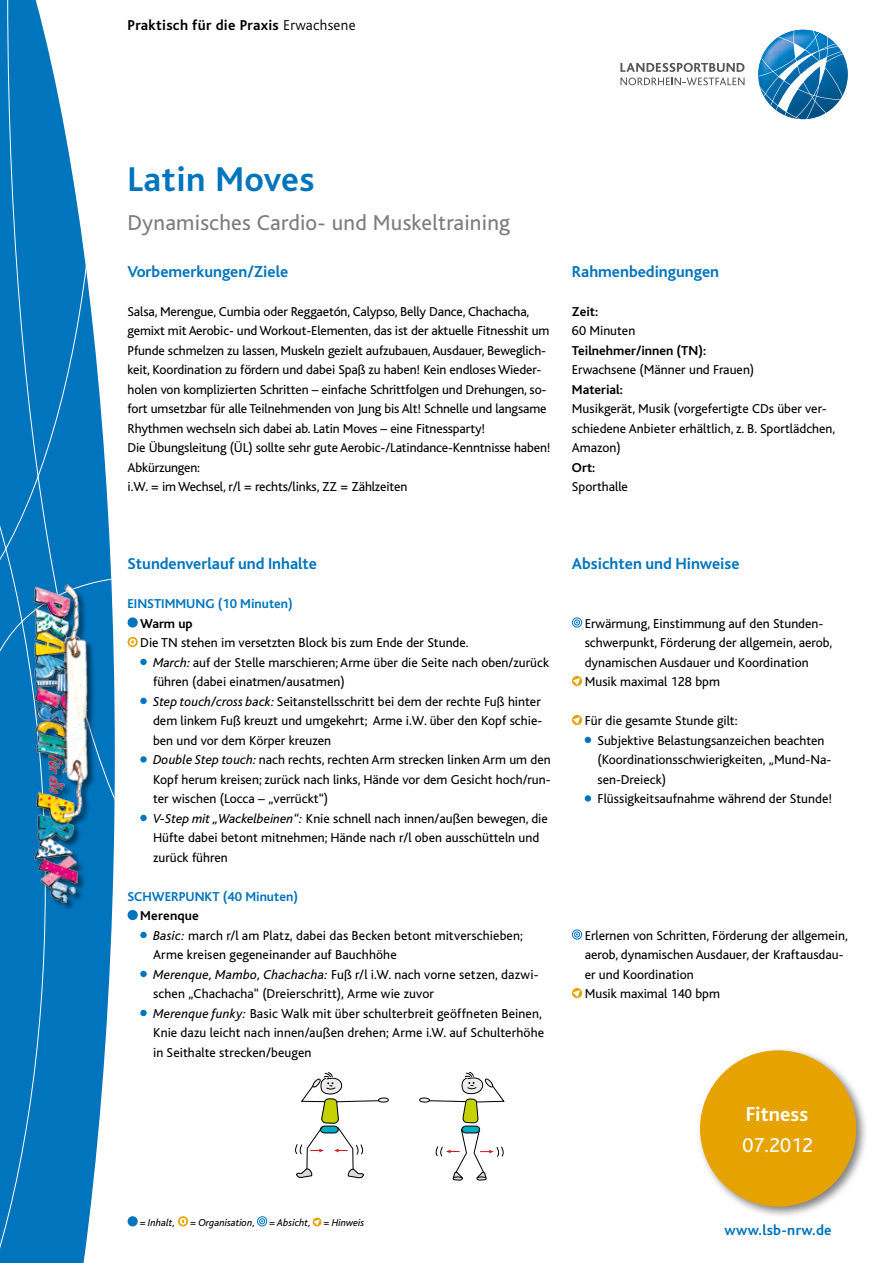
<style>
.page{position:relative;width:893px;height:1263px;background:#fff}
.page>*{position:absolute;margin:0;border:0;box-sizing:border-box;transform-origin:0 0}
.t1{font:700 36px "Bliss";letter-spacing:.015em;color:#0074bc}
.t2{font:22.5px "Bliss";letter-spacing:.01em;color:#7d7d7d}
.t3{font:700 21px "Bliss";color:#fff}
.t4{font:21px "Bliss";color:#fff}
.t5{font:700 16.5px "Bliss";color:#0074bc}
.t6{font:700 15px "Bliss";letter-spacing:.02em;color:#000}
.t7{font:700 15px "Bliss";letter-spacing:.02em;color:#0074bc}
.t8{font:13.5px/19.5px "Bliss";color:#000}
.t9{font:700 13.5px "Bliss";color:#000}
.t10{font:700 13.5px "Bliss";color:#0074bc}
.t11{font:italic 10.5px "Bliss";color:#000}
.s1{font-weight:300}
.s2{font-style:italic}
.s3{font-weight:700}
</style>
<div class="page">
<div style="left:128px;top:617px;width:10px;height:11px;background:#0074bc;border-radius:50%"></div>
<svg style="left:128px;top:637px;width:10px;height:10px"></svg>
<svg style="left:129px;top:639px;width:7px;height:6px"></svg>
<div style="left:140px;top:659px;width:7px;height:6px;background:#0074bc;border-radius:50%"></div>
<div style="left:140px;top:698px;width:7px;height:6px;background:#0074bc;border-radius:50%"></div>
<svg style="left:140px;top:756px;width:7px;height:7px"></svg>
<div style="left:140px;top:815px;width:7px;height:6px;background:#0074bc;border-radius:50%"></div>
<div style="left:128px;top:910px;width:10px;height:10px;background:#0074bc;border-radius:50%"></div>
<div style="left:140px;top:932px;width:7px;height:6px;background:#0074bc;border-radius:50%"></div>
<div style="left:140px;top:971px;width:7px;height:6px;background:#0074bc;border-radius:50%"></div>
<div style="left:140px;top:1010px;width:7px;height:6px;background:#0074bc;border-radius:50%"></div>
<svg style="left:620px;top:63px;width:124px;height:9px"></svg>
<svg style="left:620px;top:78px;width:124px;height:7px"></svg>
<svg style="left:758px;top:30px;width:90px;height:89px"></svg>
<div style="left:128px;top:1216px;width:10px;height:10px;background:#0074bc;border-radius:50%"></div>
<svg style="left:178px;top:1216px;width:10px;height:10px"></svg>
<svg style="left:180px;top:1218px;width:6px;height:7px"></svg>
<svg style="left:257px;top:1216px;width:10px;height:10px"></svg>
<svg style="left:312px;top:1217px;width:10px;height:10px"></svg>
<svg style="left:572px;top:617px;width:10px;height:11px"></svg>
<svg style="left:572px;top:676px;width:11px;height:11px"></svg>
<svg style="left:572px;top:715px;width:11px;height:11px"></svg>
<svg style="left:585px;top:737px;width:6px;height:6px"></svg>
<div style="left:585px;top:795px;width:6px;height:7px;background:#0074bc;border-radius:50%"></div>
<svg style="left:572px;top:929px;width:10px;height:11px"></svg>
<svg style="left:572px;top:988px;width:11px;height:11px"></svg>
<svg style="left:0;top:0;width:90px;height:301px"></svg>
<svg style="left:0;top:301px;width:115px;height:962px;background:#1e84c3"></svg>
<div style="left:35px;top:585px;width:61px;height:324px;background:#000;opacity:.5"></div>
<img style="left:26px;top:574px;width:62px;height:335px">
<div style="left:696px;top:1046px;width:173px;height:173px;background:#000;opacity:.5"></div>
<div style="left:701px;top:1051px;width:154px;height:154px;background:#e6a300;border-radius:50%"></div>
<hr style="left:378px;top:1098px;width:10px;height:4px;background:#ececed;border-radius:50%">
<div style="left:378px;top:1097px;width:11px;height:5px;border:1px solid #000;border-radius:50%"></div>
<div style="left:419px;top:1097px;width:11px;height:5px;border:1px solid #000;border-radius:50%"></div>
<svg style="left:295px;top:1072px;width:88px;height:106px"></svg>
<svg style="left:420px;top:1072px;width:85px;height:109px"></svg>
<p class="t6" style="left:128px;top:18px;width:230px">Praktisch für die Praxis <span class="s1">Erwachsene</span></p>
<h1 class="t1" style="left:128px;top:160px;width:189px">Latin Moves</h1>
<h2 class="t2" style="left:128px;top:210px;width:384px">Dynamisches Cardio- und Muskeltraining</h2>
<p class="t5" style="left:128px;top:263px;width:162px">Vorbemerkungen/Ziele</p>
<p class="t8" style="left:128px;top:302px;width:425px">Salsa, Merengue, Cumbia oder Reggaetón, Calypso, Belly Dance, Chachacha, gemixt mit Aerobic- und Workout-Elementen, das ist der aktuelle Fitnesshit um Pfunde schmelzen zu lassen, Muskeln gezielt aufzubauen, Ausdauer, Beweglich&shy;keit, Koordination zu fördern und dabei Spaß zu haben! Kein endloses Wieder&shy;holen von komplizierten Schritten – einfache Schrittfolgen und Drehungen, so&shy;fort umsetzbar für alle Teilnehmenden von Jung bis Alt! Schnelle und langsame Rhythmen wechseln sich dabei ab. Latin Moves – eine Fitnessparty!<br>Die Übungsleitung (ÜL) sollte sehr gute Aerobic-/Latindance-Kenntnisse haben!<br>Abkürzungen:<br>i.W. = im Wechsel, r/l = rechts/links, ZZ = Zählzeiten</p>
<p class="t5" style="left:572px;top:263px;width:149px">Rahmenbedingungen</p>
<p class="t9" style="left:572px;top:304px;width:28px">Zeit:</p>
<p class="t8" style="left:572px;top:321px;width:65px">60 Minuten</p>
<p class="t9" style="left:572px;top:343px;width:136px">Teilnehmer/innen (TN):</p>
<p class="t8" style="left:572px;top:360px;width:184px">Erwachsene (Männer und Frauen)</p>
<p class="t9" style="left:572px;top:382px;width:53px">Material:</p>
<p class="t8" style="left:572px;top:399px;width:265px">Musikgerät, Musik (vorgefertigte CDs über ver&shy;schiedene Anbieter erhältlich, z. B. Sportlädchen,<br>Amazon)</p>
<p class="t9" style="left:572px;top:460px;width:25px">Ort:</p>
<p class="t8" style="left:572px;top:477px;width:58px">Sporthalle</p>
<p class="t5" style="left:128px;top:555px;width:191px">Stundenverlauf und Inhalte</p>
<p class="t10" style="left:128px;top:597px;width:167px">EINSTIMMUNG (10 Minuten)</p>
<p class="t9" style="left:140px;top:616px;width:54px">Warm up</p>
<p class="t8" style="left:153px;top:633px;width:399px;text-indent:-13px">Die TN stehen im versetzten Block bis zum Ende der Stunde.<br><span class="s2">March:</span> auf der Stelle marschieren; Arme über die Seite nach oben/zurück führen (dabei einatmen/ausatmen)<br><span class="s2">Step touch/cross back:</span> Seitanstellsschritt bei dem der rechte Fuß hinter dem linkem Fuß kreuzt und umgekehrt; Arme i.W. über den Kopf schie&shy;ben und vor dem Körper kreuzen<br><span class="s2">Double Step touch:</span> nach rechts, rechten Arm strecken linken Arm um den Kopf herum kreisen; zurück nach links, Hände vor dem Gesicht hoch/run&shy;ter wischen (Locca – „verrückt“)<br><span class="s2">V-Step mit „Wackelbeinen“:</span> Knie schnell nach innen/außen bewegen, die Hüfte dabei betont mitnehmen; Hände nach r/l oben ausschütteln und zurück führen</p>
<p class="t10" style="left:128px;top:889px;width:172px">SCHWERPUNKT (40 Minuten)</p>
<p class="t8" style="left:153px;top:906px;width:393px;text-indent:-13px"><span class="s3">Merenque<br></span><span class="s2">Basic:</span> march r/l am Platz, dabei das Becken betont mitverschieben; Arme kreisen gegeneinander auf Bauchhöhe<br><span class="s2">Merenque, Mambo, Chachacha:</span> Fuß r/l i.W. nach vorne setzen, dazwi&shy;schen „Chachacha“ (Dreierschritt), Arme wie zuvor<br><span class="s2">Merenque funky:</span> Basic Walk mit über schulterbreit geöffneten Beinen, Knie dazu leicht nach innen/außen drehen; Arme i.W. auf Schulterhöhe in Seithalte strecken/beugen</p>
<p class="t5" style="left:572px;top:555px;width:169px">Absichten und Hinweise</p>
<p class="t8" style="left:585px;top:614px;width:249px">Erwärmung, Einstimmung auf den Stunden&shy;schwerpunkt, Förderung der allgemein, aerob, dynamischen Ausdauer und Koordination Musik maximal 128 bpm</p>
<p class="t8" style="left:597px;top:711px;width:236px;text-indent:-13px">Für die gesamte Stunde gilt:<br>Subjektive Belastungsanzeichen beachten (Koordinationsschwierigkeiten, „Mund-Na&shy;sen-Dreieck)<br>Flüssigkeitsaufnahme während der Stunde!</p>
<p class="t8" style="left:585px;top:926px;width:265px">Erlernen von Schritten, Förderung der allgemein, aerob, dynamischen Ausdauer, der Kraftausdau&shy;er und Koordination<br>Musik maximal 140 bpm</p>
<h3 class="t3" style="left:746px;top:1103px;width:64px">Fitness</h3>
<h3 class="t4" style="left:743px;top:1134px;width:72px">07.2012</h3>
<p class="t11" style="left:140px;top:1217px;width:37px">= Inhalt,</p>
<p class="t11" style="left:190px;top:1217px;width:67px">= Organisation,</p>
<p class="t11" style="left:269px;top:1217px;width:96px">= Absicht, = Hinweis</p>
<p class="t7" style="left:725px;top:1222px;width:109px">www.lsb-nrw.de</p>
</div>
